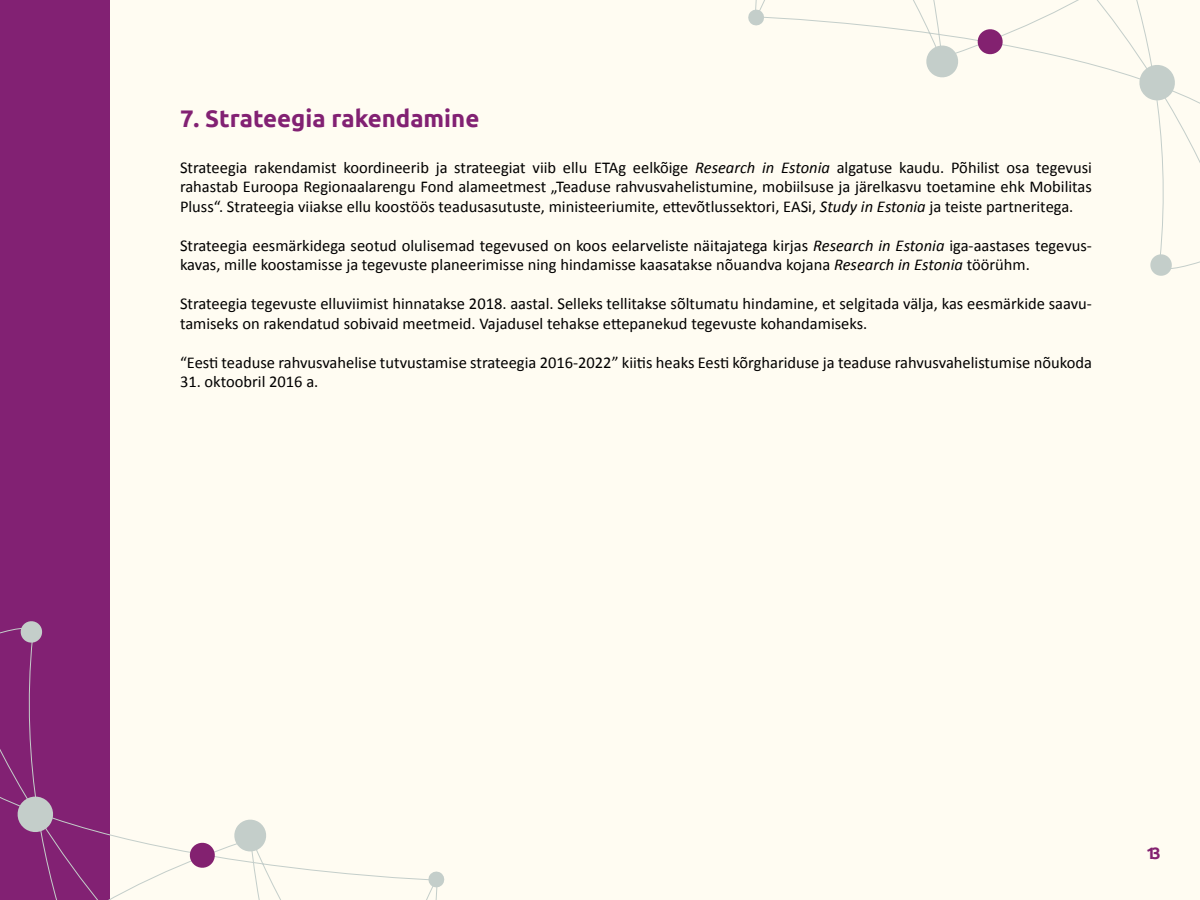
<style>
.page{position:relative;width:1200px;height:900px;background:#fffcf2}
.page>*{position:absolute;margin:0;border:0;box-sizing:border-box;transform-origin:0 0}
.t1{font:700 24px "Ubuntu";color:#822173}
.t2{font:16.5px/19.5px "Calibri";color:#000}
.t3{font:700 16.5px "Ubuntu";color:#832170}
.s1{font-style:italic}
</style>
<div class="page">
<div style="left:0;top:0;width:110px;height:900px;background:#822173"></div>
<svg style="left:1154px;top:273px;width:14px;height:3px"></svg>
<svg style="left:748px;top:0;width:452px;height:273px"></svg>
<svg style="left:976px;top:28px;width:28px;height:28px"></svg>
<svg style="left:24px;top:621px;width:15px;height:3px"></svg>
<svg style="left:0;top:624px;width:445px;height:276px"></svg>
<svg style="left:188px;top:841px;width:29px;height:28px"></svg>
<h1 class="t1" style="left:180px;top:104px;width:301px">7. Strateegia rakendamine</h1>
<p class="t2" style="left:180px;top:157px;width:914px;text-align:justify">Strateegia rakendamist koordineerib ja strateegiat viib ellu ETAg eelkõige <span class="s1">Research in Estonia</span> algatuse kaudu. Põhilist osa tegevusi rahastab Euroopa Regionaalarengu Fond alameetmest „Teaduse rahvusvahelistumine, mobiilsuse ja järelkasvu toetamine ehk Mobilitas Pluss“. Strateegia viiakse ellu koostöös teadusasutuste, ministeeriumite, ettevõtlussektori, EASi, <span class="s1">Study in Estonia</span> ja teiste partneritega.</p>
<p class="t2" style="left:180px;top:235px;width:913px">Strateegia eesmärkidega seotud olulisemad tegevused on koos eelarveliste näitajatega kirjas <span class="s1">Research in Estonia</span> iga-aastases tegevus&shy;kavas, mille koostamisse ja tegevuste planeerimisse ning hindamisse kaasatakse nõuandva kojana <span class="s1">Research in Estonia</span> töörühm.</p>
<p class="t2" style="left:180px;top:293px;width:913px">Strateegia tegevuste elluviimist hinnatakse 2018. aastal. Selleks tellitakse sõltumatu hindamine, et selgitada välja, kas eesmärkide saavu&shy;tamiseks on rakendatud sobivaid meetmeid. Vajadusel tehakse ettepanekud tegevuste kohandamiseks.</p>
<p class="t2" style="left:180px;top:352px;width:913px">“Eesti teaduse rahvusvahelise tutvustamise strateegia 2016-2022” kiitis heaks Eesti kõrghariduse ja teaduse rahvusvahelistumise nõukoda</p>
<p class="t2" style="left:180px;top:371px;width:140px">31. oktoobril 2016 a.</p>
<p class="t3" style="left:1146px;top:843px;width:16px">13</p>
</div>
